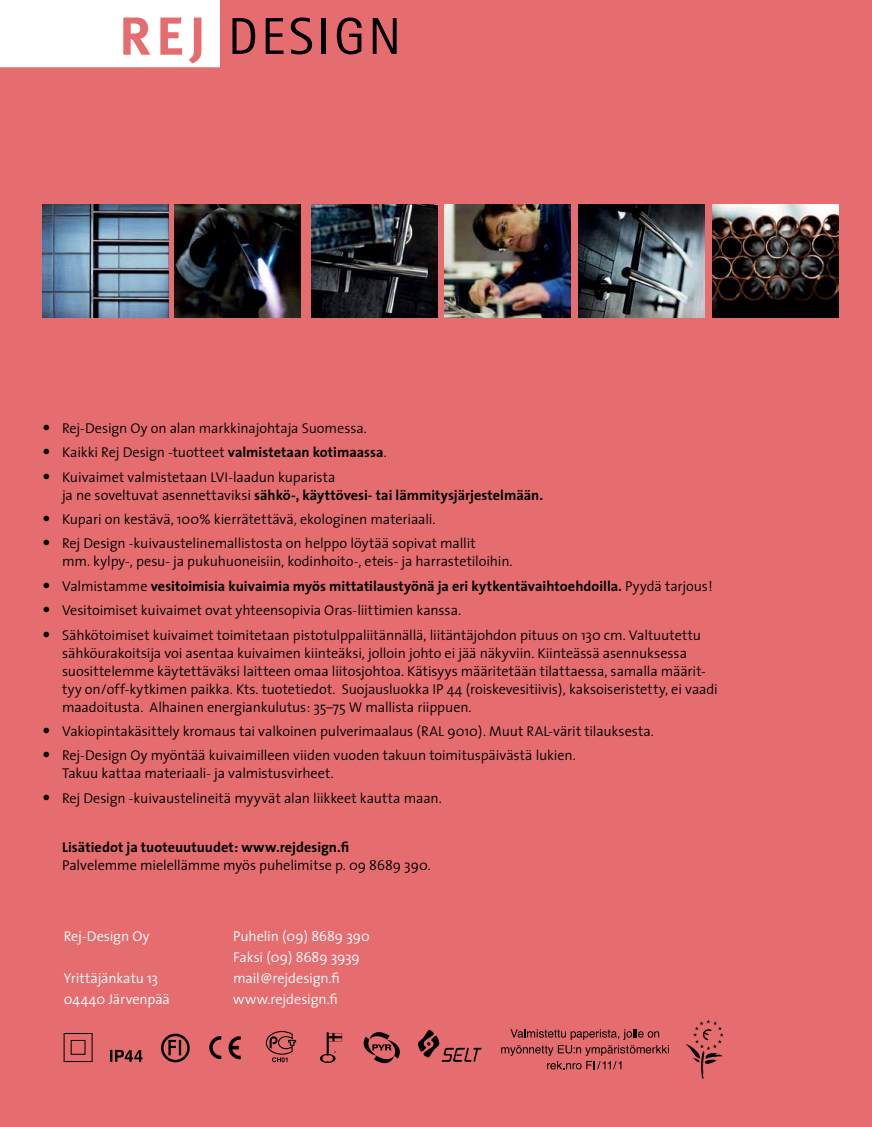
<style>
.page{position:relative;width:872px;height:1127px;background:#e56d70}
.page>*{position:absolute;margin:0;border:0;box-sizing:border-box;transform-origin:0 0}
.t1{font:300 14.25px/18px "The Sans";letter-spacing:-.01em;color:#000}
.t2{font:700 14.25px "The Sans";color:#000}
.t3{font:300 14.25px/21px "The Sans";letter-spacing:-.01em;color:#fff}
.s1{font-weight:700;font-size:18.75px}
.s2{font-weight:700}
.s3{font-size:18.75px}
.s4{font-weight:300}
</style>
<div class="page">
<img style="left:209px;top:1036px;width:32px;height:24px">
<svg style="left:161px;top:1033px;width:29px;height:29px"></svg>
<div style="left:64px;top:1033px;width:28px;height:29px;border:1px solid #000"></div>
<div style="left:71px;top:1040px;width:14px;height:14px;border:1px solid #000"></div>
<svg style="left:110px;top:1050px;width:32px;height:12px"></svg>
<svg style="left:265px;top:1031px;width:32px;height:31px"></svg>
<svg style="left:320px;top:1032px;width:22px;height:31px"></svg>
<svg style="left:364px;top:1032px;width:36px;height:31px"></svg>
<img style="left:418px;top:1029px;width:64px;height:33px">
<svg style="left:232px;top:18px;width:23px;height:36px"></svg>
<svg style="left:266px;top:18px;width:17px;height:36px"></svg>
<svg style="left:291px;top:17px;width:21px;height:37px"></svg>
<hr style="left:322px;top:18px;width:4px;height:36px;background:#000">
<svg style="left:337px;top:17px;width:25px;height:37px"></svg>
<svg style="left:373px;top:18px;width:23px;height:36px"></svg>
<svg style="left:0;top:0;width:219px;height:67px;background:#fcf0f0"></svg>
<img style="left:43px;top:205px;width:125px;height:113px">
<img style="left:444px;top:204px;width:126px;height:114px">
<img style="left:712px;top:204px;width:126px;height:114px">
<img style="left:578px;top:204px;width:126px;height:114px">
<img style="left:312px;top:204px;width:126px;height:114px">
<svg style="left:501px;top:1029px;width:168px;height:40px"></svg>
<svg style="left:685px;top:1019px;width:38px;height:60px"></svg>
<img style="left:175px;top:204px;width:125px;height:114px">
<p class="t1" style="left:43px;top:419px;width:326px"><span class="s1">•</span> Rej-Design Oy on alan markkinajohtaja Suomessa.</p>
<p class="t1" style="left:43px;top:443px;width:346px"><span class="s1">•</span> Kaikki Rej Design -tuotteet <span class="s2">valmistetaan kotimaassa</span>.</p>
<p class="t1" style="left:62px;top:467px;width:482px;text-indent:-20px"><span class="s1">•</span> Kuivaimet valmistetaan LVI-laadun kuparista<br>ja ne soveltuvat asennettaviksi <span class="s2">sähkö-, käyttövesi- tai lämmitysjärjestelmään.</span></p>
<p class="t1" style="left:43px;top:510px;width:394px"><span class="s1">•</span> Kupari on kestävä, 100% kierrätettävä, ekologinen materiaali.</p>
<p class="t1" style="left:62px;top:534px;width:452px;text-indent:-20px"><span class="s1">•</span> Rej Design -kuivaustelinemallistosta on helppo löytää sopivat mallit<br>mm. kylpy-, pesu- ja pukuhuoneisiin, kodinhoito-, eteis- ja harrastetiloihin.</p>
<p class="t2" style="left:43px;top:574px;width:671px"><span class="s3">•</span> <span class="s4">Valmistamme</span> vesitoimisia kuivaimia myös mittatilaustyönä ja eri kytkentävaihtoehdoilla. <span class="s4">Pyydä tarjous!</span></p>
<p class="t1" style="left:43px;top:601px;width:420px"><span class="s1">•</span> Vesitoimiset kuivaimet ovat yhteensopivia Oras-liittimien kanssa.</p>
<p class="t1" style="left:62px;top:625px;width:657px;text-indent:-20px"><span class="s1">•</span> Sähkötoimiset kuivaimet toimitetaan pistotulppaliitännällä, liitäntäjohdon pituus on 130 cm. Valtuutettu sähköurakoitsija voi asentaa kuivaimen kiinteäksi, jolloin johto ei jää näkyviin. Kiinteässä asennuksessa suosittelemme käytettäväksi laitteen omaa liitosjohtoa. Kätisyys määritetään tilattaessa, samalla määrit&shy;tyy on/off-kytkimen paikka. Kts. tuotetiedot. Suojausluokka IP 44 (roiskevesitiivis), kaksoiseristetty, ei vaadi maadoitusta. Alhainen energiankulutus: 35–75 W mallista riippuen.</p>
<p class="t1" style="left:43px;top:722px;width:613px"><span class="s1">•</span> Vakiopintakäsittely kromaus tai valkoinen pulverimaalaus (RAL 9010). Muut RAL-värit tilauksesta.</p>
<p class="t1" style="left:62px;top:746px;width:515px;text-indent:-20px"><span class="s1">•</span> Rej-Design Oy myöntää kuivaimilleen viiden vuoden takuun toimituspäivästä lukien.<br>Takuu kattaa materiaali- ja valmistusvirheet.</p>
<p class="t1" style="left:43px;top:788px;width:401px"><span class="s1">•</span> Rej Design -kuivaustelineitä myyvät alan liikkeet kautta maan.</p>
<p class="t2" style="left:62px;top:835px;width:289px">Lisätiedot ja tuoteuutuudet: www.rejdesign.fi</p>
<p class="t1" style="left:62px;top:855px;width:370px">Palvelemme mielellämme myös puhelimitse p. 09 8689 390.</p>
<p class="t3" style="left:64px;top:925px;width:87px">Rej-Design Oy</p>
<p class="t3" style="left:64px;top:967px;width:108px">Yrittäjänkatu 13<br>04440 Järvenpää</p>
<p class="t3" style="left:233px;top:925px;width:138px">Puhelin (09) 8689 390<br>Faksi (09) 8689 3939 mail@rejdesign.fi www.rejdesign.fi</p>
</div>
